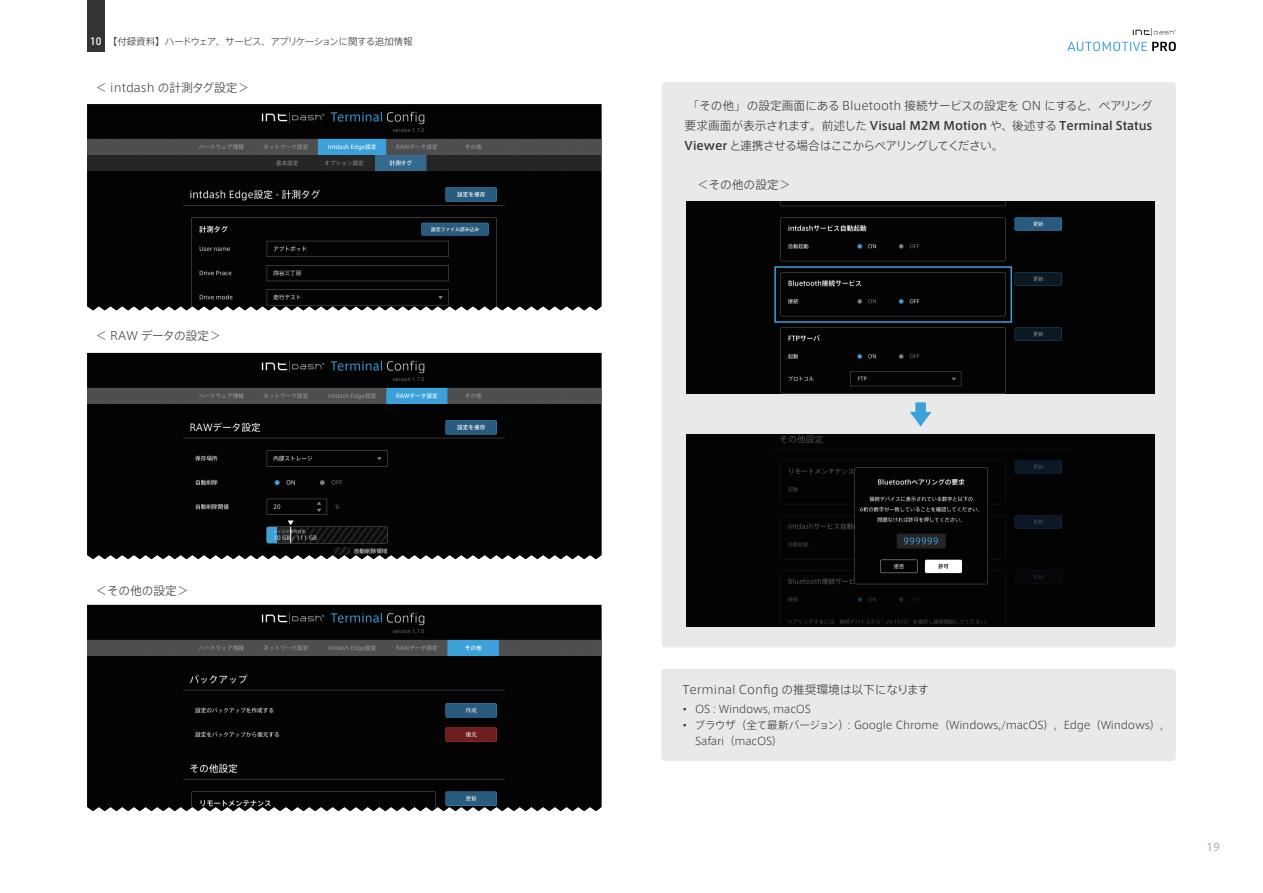
<style>
.page{position:relative;width:1263px;height:893px;background:#fff}
.page>*{position:absolute;margin:0;border:0;box-sizing:border-box;transform-origin:0 0}
.t1{font:300 11.7px/20.2px "Axis Std";letter-spacing:-.01em;color:#303437;text-align:justify}
.t2{font:300 10.65px/15.9px "Axis Std";letter-spacing:-.02em;color:#303437}
.t3{font:500 10.65px "Axis Std";color:#bbb7b7}
.t4{font:300 9.6px "Axis Std";letter-spacing:-.06em;color:#303437}
.s1{font-family:"URWDIN";font-weight:500;font-size:10.65px;color:#fff}
.s2{font-weight:500}
</style>
<div class="page">
<div style="left:87px;top:0;width:17px;height:51px;background:#303437"></div>
<svg style="left:1133px;top:28px;width:43px;height:8px"></svg>
<svg style="left:1067px;top:42px;width:109px;height:9px"></svg>
<div style="left:662px;top:82px;width:514px;height:565px;background:#e9e9e9;border-radius:4px"></div>
<img style="left:87px;top:353px;width:514px;height:206px">
<img style="left:87px;top:605px;width:514px;height:206px">
<img style="left:87px;top:104px;width:514px;height:206px">
<svg style="left:910px;top:402px;width:21px;height:25px"></svg>
<img style="left:687px;top:202px;width:467px;height:191px">
<img style="left:687px;top:435px;width:467px;height:191px">
<div style="left:774px;top:266px;width:238px;height:57px;border:1px solid #3da1d9"></div>
<div style="left:661px;top:669px;width:515px;height:92px;background:#e9e9e9;border-radius:4px"></div>
<p class="t4" style="left:90px;top:34px;width:324px"><span class="s1">10</span> 【付録資料】ハードウェア、サービス、アプリケーションに関する追加情報</p>
<p class="t1" style="left:96px;top:77px;width:155px">＜ intdash の計測タグ設定＞</p>
<p class="t1" style="left:96px;top:325px;width:127px">＜ RAW データの設定＞</p>
<p class="t1" style="left:96px;top:580px;width:94px">＜その他の設定＞</p>
<p class="t1" style="left:685px;top:95px;width:469px">「その他」の設定画面にある Bluetooth 接続サービスの設定を ON にすると、ペアリング要求画面が表示されます。前述した <span class="s2">Visual M2M Motion</span> や、後述する <span class="s2">Terminal Status Viewer</span> と連携させる場合はここからペアリングしてください。</p>
<p class="t1" style="left:697px;top:174px;width:94px">＜その他の設定＞</p>
<p class="t1" style="left:682px;top:678px;width:248px">Terminal Config の推奨環境は以下になります</p>
<p class="t2" style="left:682px;top:700px;width:130px">• OS : Windows, macOS</p>
<p class="t2" style="left:695px;top:716px;width:469px;text-indent:-13px">• ブラウザ（全て最新バージョン）: Google Chrome（Windows,/macOS）, Edge（Windows）,<br>Safari（macOS）</p>
<p class="t3" style="left:1206px;top:839px;width:16px">19</p>
</div>
